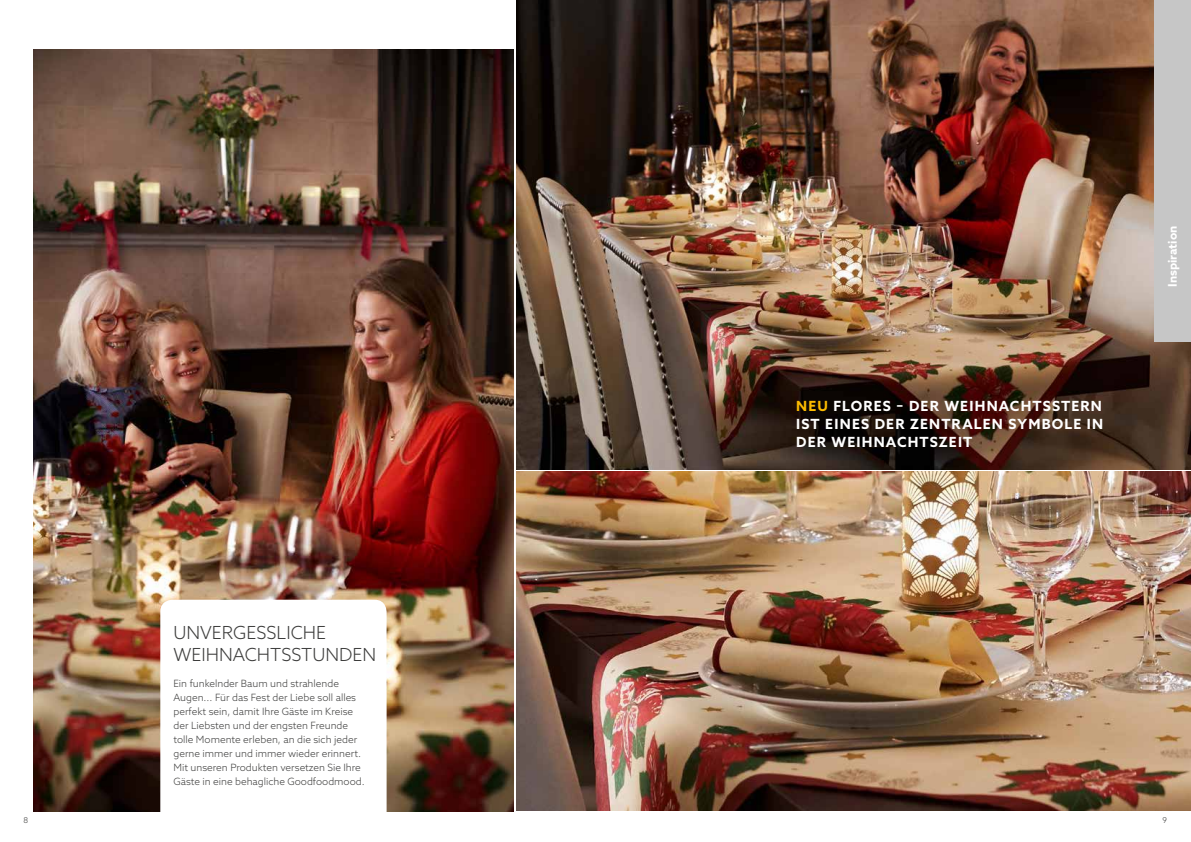
<style>
.page{position:relative;width:1191px;height:842px;background:#fff}
.page>*{position:absolute;margin:0;border:0;box-sizing:border-box;transform-origin:0 0}
.t1{font:300 18px/21.6px "Azo Sans";color:#3c3c3b}
.t2{font:700 14px/18px "Azo Sans";letter-spacing:.085em;color:#fff;text-align:justify}
.t3{font:700 12px "Azo Sans";color:#fff}
.t4{font:300 10px/14px "Azo Sans";color:#3c3c3b}
.t5{font:300 8px "Azo Sans";color:#3c3c3b}
.s1{color:#fbba00}
</style>
<div class="page">
<img style="left:33px;top:50px;width:480px;height:761px">
<img style="left:516px;top:472px;width:675px;height:339px">
<img style="left:516px;top:0;width:675px;height:469px">
<div style="left:1154px;top:0;width:37px;height:341px;background:#c6c6c6"></div>
<svg style="left:160px;top:600px;width:226px;height:212px"></svg>
<h1 class="t1" style="left:173px;top:622px;width:204px">UNVERGESSLICHE<br>WEIHNACHTSSTUNDEN</h1>
<p class="t4" style="left:173px;top:677px;width:193px">Ein funkelnder Baum und strahlende Augen... Für das Fest der Liebe soll alles perfekt sein, damit Ihre Gäste im Kreise der Liebsten und der engsten Freunde tolle Momente erleben, an die sich jeder gerne immer und immer wieder erinnert.<br>Mit unseren Produkten versetzen Sie Ihre Gäste in eine behagliche Goodfoodmood.</p>
<h2 class="t2" style="left:796px;top:397px;width:308px"><span class="s1">NEU</span> FLORES – DER WEIHNACHTSSTERN IST EINES DER ZENTRALEN SYMBOLE IN DER WEIHNACHTSZEIT</h2>
<p class="t3" style="left:1164px;top:287px;width:63px;rotate:-90deg">Inspiration</p>
<p class="t5" style="left:24px;top:815px;width:6px">8</p>
<p class="t5" style="left:1162px;top:815px;width:6px">9</p>
</div>
